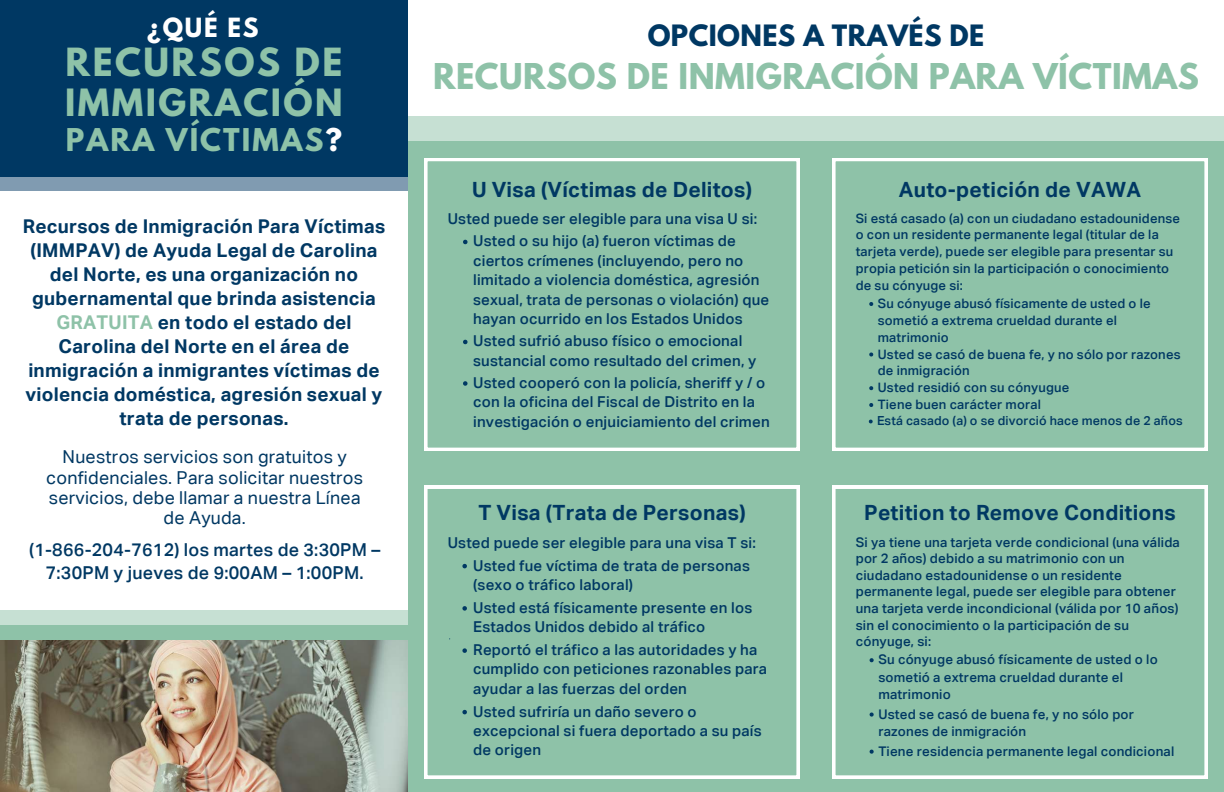
<style>
.page{position:relative;width:1224px;height:792px;background:#fff}
.page>*{position:absolute;margin:0;border:0;box-sizing:border-box;transform-origin:0 0}
.t1{font:700 34.4px "League Spartan";letter-spacing:.075em;color:#8ec2a8}
.t2{font:700 33.3px "League Spartan";letter-spacing:.075em;color:#8ec2a8}
.t3{font:700 31.5px "League Spartan";letter-spacing:.015em;color:#8ec2a8}
.t4{font:700 27.8px "League Spartan";letter-spacing:.075em;color:#8ec2a8}
.t5{font:700 26.1px "League Spartan";letter-spacing:.015em;color:#003863}
.t6{font:700 23.5px "League Spartan";color:#fff}
.t7{font:700 21px "Aktiv Grotesk Corp";letter-spacing:.015em;color:#003863}
.t8{font:700 19px/24px "Aktiv Grotesk Corp";letter-spacing:.015em;color:#003863;text-align:center}
.t9{font:17.8px/20.3px "Aktiv Grotesk Corp";letter-spacing:.015em;color:#003863;text-align:center}
.t10{font:500 17.8px/22.5px "Aktiv Grotesk Corp";letter-spacing:.015em;color:#003863;text-align:center}
.t11{font:500 15px/19.5px "Aktiv Grotesk Corp";letter-spacing:.015em;color:#003863}
.t12{font:500 13.3px/16.6px "Aktiv Grotesk Corp";letter-spacing:.015em;color:#003863}
.t13{font:500 13px/16.8px "Aktiv Grotesk Corp";letter-spacing:.015em;color:#003863}
.t14{font:500 12.5px "Aktiv Grotesk Corp";letter-spacing:.015em;color:#003863}
.s1{color:#fff}
.s2{color:#8ec2a8}
</style>
<div class="page">
<div style="left:408px;top:467px;width:408px;height:325px;background:#8ec2a8"></div>
<div style="left:408px;top:117px;width:816px;height:25px;background:#c6e0d3"></div>
<div style="left:408px;top:142px;width:408px;height:325px;background:#8ec2a8"></div>
<div style="left:816px;top:467px;width:408px;height:325px;background:#8ec2a8"></div>
<div style="left:816px;top:142px;width:408px;height:325px;background:#8ec2a8"></div>
<div style="left:0;top:0;width:408px;height:177px;background:#003863"></div>
<div style="left:0;top:177px;width:408px;height:14px;background:#809bb1"></div>
<img style="left:0;top:639px;width:408px;height:153px">
<div style="left:0;top:625px;width:408px;height:14px;background:#8ec2a8"></div>
<div style="left:0;top:610px;width:408px;height:15px;background:#c6e0d3"></div>
<svg style="left:425px;top:158px;width:374px;height:293px"></svg>
<svg style="left:833px;top:158px;width:374px;height:293px"></svg>
<svg style="left:425px;top:486px;width:374px;height:292px"></svg>
<svg style="left:833px;top:486px;width:374px;height:292px"></svg>
<svg style="left:463px;top:240px;width:5px;height:4px"></svg>
<svg style="left:463px;top:340px;width:5px;height:4px"></svg>
<svg style="left:463px;top:381px;width:5px;height:5px"></svg>
<svg style="left:869px;top:302px;width:4px;height:4px"></svg>
<svg style="left:869px;top:353px;width:4px;height:4px"></svg>
<svg style="left:869px;top:386px;width:4px;height:4px"></svg>
<svg style="left:869px;top:403px;width:4px;height:4px"></svg>
<svg style="left:869px;top:420px;width:4px;height:3px"></svg>
<svg style="left:462px;top:564px;width:5px;height:4px"></svg>
<svg style="left:462px;top:606px;width:5px;height:5px"></svg>
<svg style="left:462px;top:648px;width:5px;height:5px"></svg>
<svg style="left:462px;top:710px;width:5px;height:4px"></svg>
<svg style="left:870px;top:658px;width:4px;height:4px"></svg>
<svg style="left:870px;top:713px;width:4px;height:4px"></svg>
<svg style="left:870px;top:750px;width:4px;height:4px"></svg>
<h3 class="t6" style="left:147px;top:9px;width:113px">¿QUÉ ES</h3>
<h1 class="t1" style="left:66px;top:36px;width:278px">RECURSOS DE</h1>
<h2 class="t2" style="left:65px;top:76px;width:279px">IMMIGRACIÓN</h2>
<h3 class="t4" style="left:66px;top:118px;width:278px">PARA VÍCTIMAS<span class="s1">?</span></h3>
<p class="t8" style="left:23px;top:213px;width:364px">Recursos de Inmigración Para Víctimas (IMMPAV) de Ayuda Legal de Carolina del Norte, es una organización no gubernamental que brinda asistencia <span class="s2">GRATUITA</span> en todo el estado del Carolina del Norte en el área de inmigración a inmigrantes víctimas de violencia doméstica, agresión sexual y trata de personas.</p>
<p class="t9" style="left:46px;top:447px;width:319px">Nuestros servicios son gratuitos y confidenciales. Para solicitar nuestros servicios, debe llamar a nuestra Línea de Ayuda.</p>
<p class="t10" style="left:29px;top:538px;width:353px">(1-866-204-7612) los martes de 3:30PM –<br>7:30PM y jueves de 9:00AM – 1:00PM.</p>
<h3 class="t5" style="left:648px;top:15px;width:338px">OPCIONES A TRAVÉS DE</h3>
<h3 class="t3" style="left:433px;top:52px;width:767px">RECURSOS DE INMIGRACIÓN PARA VÍCTIMAS</h3>
<h3 class="t7" style="left:472px;top:177px;width:281px">U Visa (Víctimas de Delitos)</h3>
<p class="t11" style="left:473px;top:231px;width:298px">Usted o su hijo (a) fueron víctimas de ciertos crímenes (incluyendo, pero no limitado a violencia doméstica, agresión sexual, trata de personas o violación) que hayan ocurrido en los Estados Unidos</p>
<p class="t11" style="left:473px;top:331px;width:285px">Usted sufrió abuso físico o emocional sustancial como resultado del crimen, y</p>
<p class="t11" style="left:473px;top:373px;width:298px">Usted cooperó con la policía, sheriff y / o con la oficina del Fiscal de Distrito en la investigación o enjuiciamiento del crimen</p>
<p class="t11" style="left:448px;top:209px;width:311px">Usted puede ser elegible para una visa U si:</p>
<h3 class="t7" style="left:478px;top:499px;width:269px">T Visa (Trata de Personas)</h3>
<p class="t11" style="left:473px;top:556px;width:278px;line-height:19.2px">Usted fue víctima de trata de personas (sexo o tráfico laboral)</p>
<p class="t11" style="left:473px;top:598px;width:281px;line-height:19.2px">Usted está físicamente presente en los<br>Estados Unidos debido al tráfico</p>
<p class="t11" style="left:473px;top:640px;width:296px;line-height:19.2px">Reportó el tráfico a las autoridades y ha cumplido con peticiones razonables para ayudar a las fuerzas del orden</p>
<p class="t11" style="left:473px;top:702px;width:290px;line-height:19.2px">Usted sufriría un daño severo o excepcional si fuera deportado a su país de origen</p>
<p class="t11" style="left:448px;top:532px;width:310px">Usted puede ser elegible para una visa T si:</p>
<h3 class="t7" style="left:899px;top:177px;width:244px">Auto-petición de VAWA</h3>
<p class="t13" style="left:856px;top:209px;width:326px">Si está casado (a) con un ciudadano estadounidense o con un residente permanente legal (titular de la tarjeta verde), puede ser elegible para presentar su propia petición sin la participación o conocimiento de su cónyuge si:</p>
<p class="t13" style="left:878px;top:295px;width:304px">Su cónyuge abusó físicamente de usted o le sometió a extrema crueldad durante el matrimonio<br>Usted se casó de buena fe, y no sólo por razones de inmigración<br>Usted residió con su cónyugue<br>Tiene buen carácter moral</p>
<p class="t14" style="left:877px;top:413px;width:307px">Está casado (a) o se divorció hace menos de 2 años</p>
<h3 class="t7" style="left:864px;top:499px;width:313px">Petition to Remove Conditions</h3>
<p class="t12" style="left:856px;top:533px;width:326px">Si ya tiene una tarjeta verde condicional (una válida por 2 años) debido a su matrimonio con un ciudadano estadounidense o un residente permanente legal, puede ser elegible para obtener una tarjeta verde incondicional (válida por 10 años) sin el conocimiento o la participación de su cónyuge, si:</p>
<p class="t12" style="left:878px;top:651px;width:281px;line-height:17.2px">Su cónyuge abusó físicamente de usted o lo sometió a extrema crueldad durante el matrimonio</p>
<p class="t12" style="left:878px;top:705px;width:257px;line-height:17.2px">Usted se casó de buena fe, y no sólo por razones de inmigración</p>
<p class="t12" style="left:878px;top:743px;width:297px">Tiene residencia permanente legal condicional</p>
</div>
